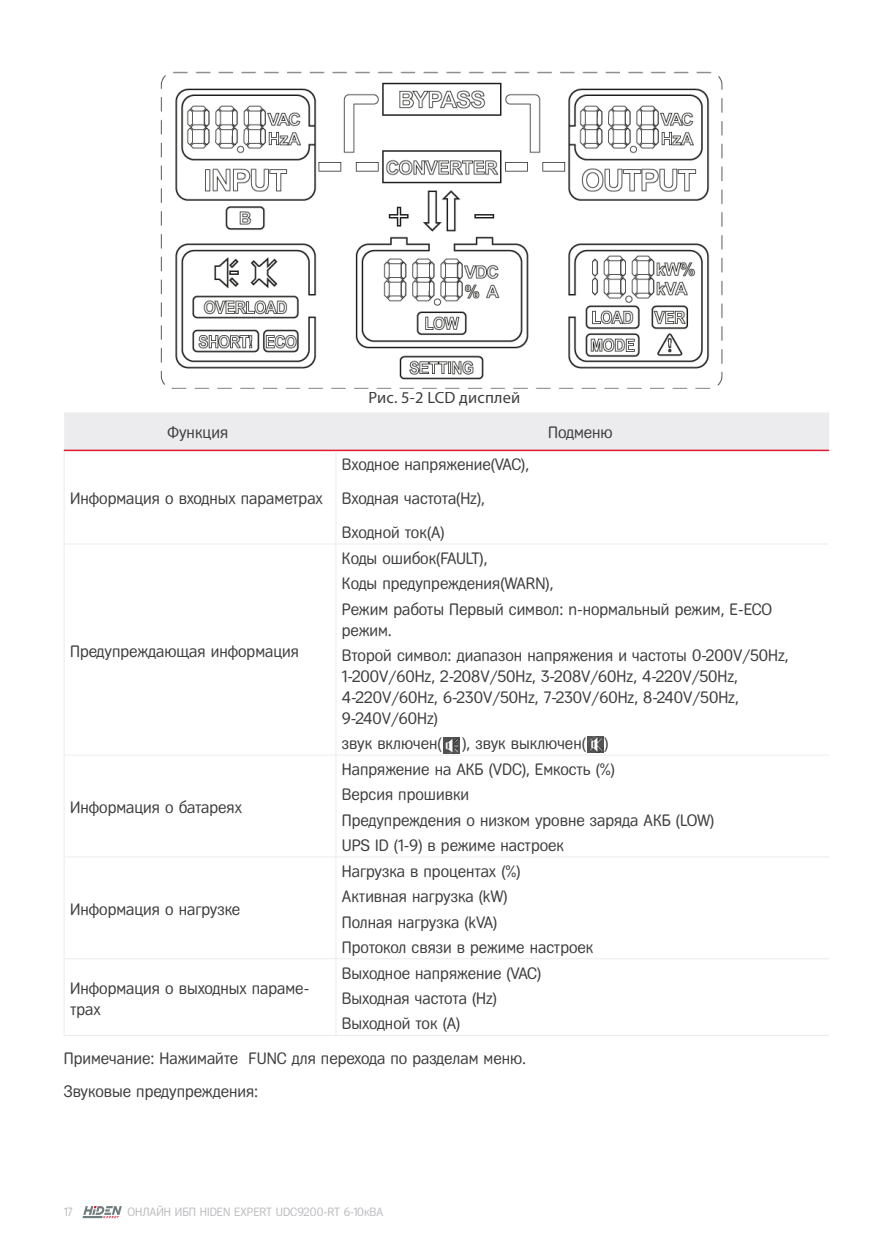
<style>
.page{position:relative;width:893px;height:1255px;background:#fff}
.page>*{position:absolute;margin:0;border:0;box-sizing:border-box;transform-origin:0 0}
.Стиль_абзаца_3{font:16.5px/21px "Fregat";color:#3e3e3f}
.Стиль_абзаца_3-2{font:16.5px "Myriad Pro";letter-spacing:.01em;color:#3e3e3f}
.t1{font:12px "Fregat";color:#bcbdc0}
</style>
<div class="page">
<svg style="left:82px;top:1206px;width:40px;height:12px"></svg>
<div style="left:64px;top:412px;width:765px;height:37px;background:#ececee"></div>
<hr style="left:64px;top:449px;width:272px;height:2px;background:#dc1a32">
<hr style="left:336px;top:449px;width:493px;height:2px;background:#dc1a32">
<hr style="left:64px;top:451px;width:1px;height:92px;background:#ececee">
<hr style="left:336px;top:451px;width:1px;height:92px;background:#ececee">
<hr style="left:64px;top:543px;width:272px;height:1px;background:#ececee">
<hr style="left:64px;top:544px;width:1px;height:210px;background:#ececee">
<hr style="left:336px;top:543px;width:493px;height:1px;background:#ececee">
<hr style="left:336px;top:544px;width:1px;height:210px;background:#ececee">
<hr style="left:64px;top:754px;width:272px;height:1px;background:#ececee">
<hr style="left:64px;top:755px;width:1px;height:101px;background:#ececee">
<hr style="left:336px;top:754px;width:493px;height:1px;background:#ececee">
<hr style="left:336px;top:755px;width:1px;height:101px;background:#ececee">
<hr style="left:64px;top:856px;width:272px;height:1px;background:#ececee">
<hr style="left:64px;top:857px;width:1px;height:101px;background:#ececee">
<hr style="left:336px;top:856px;width:493px;height:1px;background:#ececee">
<hr style="left:336px;top:857px;width:1px;height:101px;background:#ececee">
<hr style="left:64px;top:958px;width:272px;height:1px;background:#ececee">
<hr style="left:64px;top:959px;width:1px;height:75px;background:#ececee">
<hr style="left:336px;top:958px;width:493px;height:1px;background:#ececee">
<hr style="left:336px;top:959px;width:1px;height:75px;background:#ececee">
<hr style="left:64px;top:1034px;width:272px;height:1px;background:#ececee">
<hr style="left:336px;top:1034px;width:493px;height:1px;background:#ececee">
<img style="left:444px;top:737px;width:16px;height:16px">
<img style="left:587px;top:736px;width:16px;height:16px">
<img style="left:160px;top:71px;width:563px;height:318px">
<p class="Стиль_абзаца_3-2" style="left:368px;top:388px;width:153px">Рис. 5-2 LCD дисплей</p>
<p class="Стиль_абзаца_3" style="left:168px;top:422px;width:62px">Функция</p>
<p class="Стиль_абзаца_3" style="left:548px;top:422px;width:66px">Подменю</p>
<p class="Стиль_абзаца_3" style="left:70px;top:488px;width:254px">Информация о входных параметрах</p>
<p class="Стиль_абзаца_3" style="left:70px;top:640px;width:230px">Предупреждающая информация</p>
<p class="Стиль_абзаца_3" style="left:70px;top:796px;width:173px">Информация о батареях</p>
<p class="Стиль_абзаца_3" style="left:70px;top:898px;width:172px">Информация о нагрузке</p>
<p class="Стиль_абзаца_3" style="left:342px;top:454px;width:189px">Входное напряжение(VAC),</p>
<p class="Стиль_абзаца_3" style="left:342px;top:488px;width:144px">Входная частота(Hz),</p>
<p class="Стиль_абзаца_3" style="left:342px;top:521px;width:104px">Входной ток(A)</p>
<p class="Стиль_абзаца_3" style="left:342px;top:547px;width:147px">Коды ошибок(FAULT),</p>
<p class="Стиль_абзаца_3" style="left:342px;top:573px;width:213px">Коды предупреждения(WARN),</p>
<p class="Стиль_абзаца_3" style="left:342px;top:598px;width:432px">Режим работы Первый символ: n-нормальный режим, E-ECO режим.</p>
<p class="Стиль_абзаца_3" style="left:342px;top:644px;width:448px">Второй символ: диапазон напряжения и частоты 0-200V/50Hz, 1-200V/60Hz, 2-208V/50Hz, 3-208V/60Hz, 4-220V/50Hz, 4-220V/60Hz, 6-230V/50Hz, 7-230V/60Hz, 8-240V/50Hz, 9-240V/60Hz)</p>
<p class="Стиль_абзаца_3" style="left:342px;top:733px;width:101px">звук включен(</p>
<p class="Стиль_абзаца_3" style="left:462px;top:733px;width:148px">), звук выключен( )</p>
<p class="Стиль_абзаца_3" style="left:342px;top:759px;width:275px">Напряжение на АКБ (VDC), Емкость (%)</p>
<p class="Стиль_абзаца_3" style="left:342px;top:784px;width:129px">Версия прошивки</p>
<p class="Стиль_абзаца_3" style="left:342px;top:809px;width:374px">Предупреждения о низком уровне заряда АКБ (LOW)</p>
<p class="Стиль_абзаца_3" style="left:342px;top:834px;width:224px">UPS ID (1-9) в режиме настроек</p>
<p class="Стиль_абзаца_3" style="left:342px;top:860px;width:180px">Нагрузка в процентах (%)</p>
<p class="Стиль_абзаца_3" style="left:342px;top:886px;width:167px">Активная нагрузка (kW)</p>
<p class="Стиль_абзаца_3" style="left:342px;top:911px;width:157px">Полная нагрузка (kVA)</p>
<p class="Стиль_абзаца_3" style="left:342px;top:936px;width:253px">Протокол связи в режиме настроек</p>
<p class="Стиль_абзаца_3" style="left:342px;top:962px;width:201px">Выходное напряжение (VAC)</p>
<p class="Стиль_абзаца_3" style="left:342px;top:987px;width:157px">Выходная частота (Hz)</p>
<p class="Стиль_абзаца_3" style="left:342px;top:1013px;width:120px">Выходной ток (A)</p>
<p class="Стиль_абзаца_3" style="left:64px;top:1047px;width:464px">Примечание: Нажимайте FUNC для перехода по разделам меню.</p>
<p class="Стиль_абзаца_3" style="left:64px;top:1080px;width:196px">Звуковые предупреждения:</p>
<p class="Стиль_абзаца_3" style="left:70px;top:977px;width:241px">Информация о выходных параме&shy;трах</p>
<p class="t1" style="left:64px;top:1204px;width:10px">17</p>
<p class="t1" style="left:128px;top:1205px;width:257px">ОНЛАЙН ИБП HIDEN EXPERT UDC9200-RT 6-10кВА</p>
</div>
